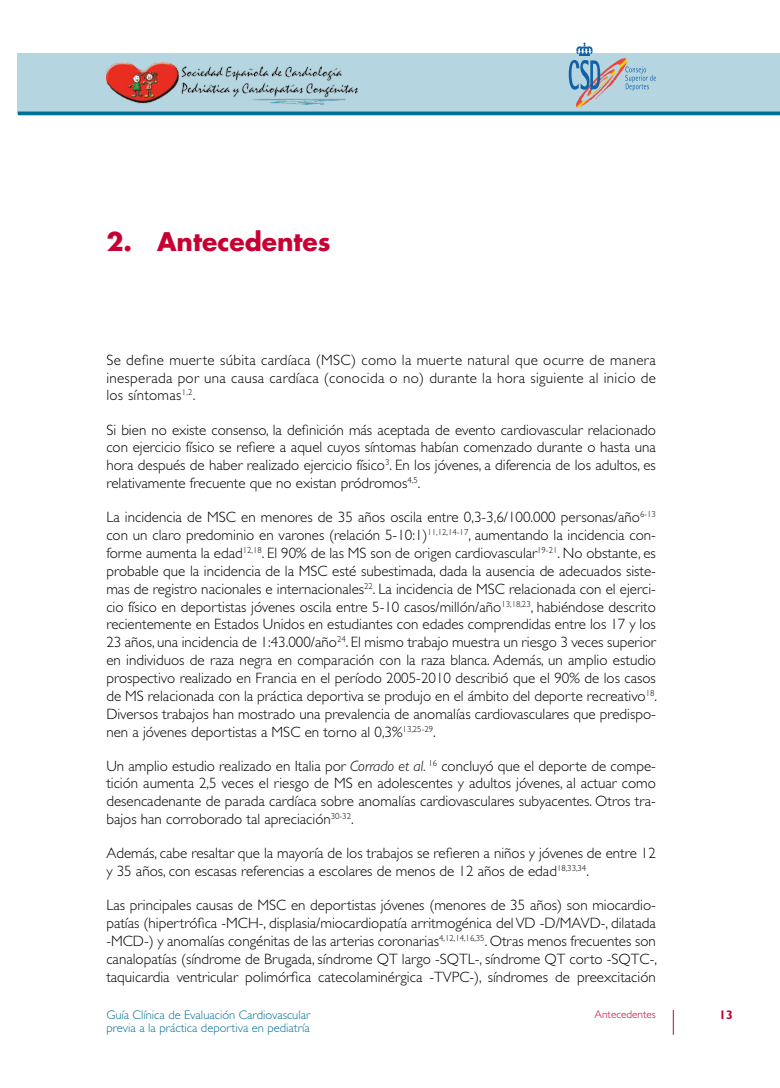
<style>
.page{position:relative;width:780px;height:1088px;background:#fff}
.page>*{position:absolute;margin:0;border:0;box-sizing:border-box;transform-origin:0 0}
.GENERAL-NIVEL-1{font:700 25px "Futura Std";color:#c70033}
.GENERAL-PARRAFO-1{font:300 15px/17.9px "Gill Sans Std";color:#000;text-align:justify}
.t1{font:300 12.5px/13.8px "Gill Sans Std";color:#007097}
.t2{font:700 12.5px "Gill Sans Std";color:#c70033}
.t3{font:300 11.25px "Gill Sans Std";color:#c70033}
.s1{font-style:italic}
</style>
<div class="page">
<div style="left:18px;top:53px;width:762px;height:60px;background:#b5d5e1"></div>
<img style="left:106px;top:62px;width:251px;height:42px">
<svg style="left:568px;top:43px;width:88px;height:65px"></svg>
<svg style="left:673px;top:1010px;width:1px;height:25px"></svg>
<hr style="left:18px;top:112px;width:762px;height:3px;background:#007097">
<p class="GENERAL-NIVEL-1" style="left:106px;top:225px;width:226px">2. Antecedentes</p>
<p class="GENERAL-PARRAFO-1" style="left:106px;top:351px;width:551px">Se define muerte súbita cardíaca (MSC) como la muerte natural que ocurre de manera inesperada por una causa cardíaca (conocida o no) durante la hora siguiente al inicio de los síntomas<sup>1,2</sup>.</p>
<p class="GENERAL-PARRAFO-1" style="left:106px;top:421px;width:551px">Si bien no existe consenso, la definición más aceptada de evento cardiovascular relacionado con ejercicio físico se refiere a aquel cuyos síntomas habían comenzado durante o hasta una hora después de haber realizado ejercicio físico<sup>3</sup>. En los jóvenes, a diferencia de los adultos, es relativamente frecuente que no existan pródromos<sup>4,5</sup>.</p>
<p class="GENERAL-PARRAFO-1" style="left:106px;top:508px;width:552px">La incidencia de MSC en menores de 35 años oscila entre 0,3-3,6/100.000 personas/año<sup>6-13 </sup>con un claro predominio en varones (relación 5-10:1)<sup>11,12,14-17</sup>, aumentando la incidencia con&shy;forme aumenta la edad<sup>12,18</sup>. El 90% de las MS son de origen cardiovascular<sup>19-21</sup>. No obstante, es probable que la incidencia de la MSC esté subestimada, dada la ausencia de adecuados siste&shy;mas de registro nacionales e internacionales<sup>22</sup>. La incidencia de MSC relacionada con el ejerci&shy;cio físico en deportistas jóvenes oscila entre 5-10 casos/millón/año<sup>13,18,23</sup>, habiéndose descrito recientemente en Estados Unidos en estudiantes con edades comprendidas entre los 17 y los 23 años, una incidencia de 1:43.000/año<sup>24</sup>. El mismo trabajo muestra un riesgo 3 veces superior en individuos de raza negra en comparación con la raza blanca. Además, un amplio estudio prospectivo realizado en Francia en el período 2005-2010 describió que el 90% de los casos de MS relacionada con la práctica deportiva se produjo en el ámbito del deporte recreativo<sup>18</sup>.<br>Diversos trabajos han mostrado una prevalencia de anomalías cardiovasculares que predispo&shy;nen a jóvenes deportistas a MSC en torno al 0,3%<sup>13,25-29</sup>.</p>
<p class="GENERAL-PARRAFO-1" style="left:106px;top:757px;width:551px">Un amplio estudio realizado en Italia por <span class="s1">Corrado et al.</span> <sup>16</sup> concluyó que el deporte de compe&shy;tición aumenta 2,5 veces el riesgo de MS en adolescentes y adultos jóvenes, al actuar como desencadenante de parada cardíaca sobre anomalías cardiovasculares subyacentes. Otros tra&shy;bajos han corroborado tal apreciación<sup>30-32</sup>.</p>
<p class="GENERAL-PARRAFO-1" style="left:106px;top:844px;width:551px">Además, cabe resaltar que la mayoría de los trabajos se refieren a niños y jóvenes de entre 12 y 35 años, con escasas referencias a escolares de menos de 12 años de edad<sup>18,33,34</sup>.</p>
<p class="GENERAL-PARRAFO-1" style="left:106px;top:896px;width:552px">Las principales causas de MSC en deportistas jóvenes (menores de 35 años) son miocardio&shy;patías (hipertrófica -MCH-, displasia/miocardiopatía arritmogénica del VD -D/MAVD-, dilatada -MCD-) y anomalías congénitas de las arterias coronarias<sup>4,12,14,16,35</sup>. Otras menos frecuentes son canalopatías (síndrome de Brugada, síndrome QT largo -SQTL-, síndrome QT corto -SQTC-, taquicardia ventricular polimórfica catecolaminérgica -TVPC-), síndromes de preexcitación</p>
<p class="t1" style="left:106px;top:1007px;width:205px">Guía Clínica de Evaluación Cardiovascular previa a la práctica deportiva en pediatría</p>
<p class="t3" style="left:594px;top:1007px;width:63px">Antecedentes</p>
<p class="t2" style="left:719px;top:1007px;width:15px">13</p>
</div>
